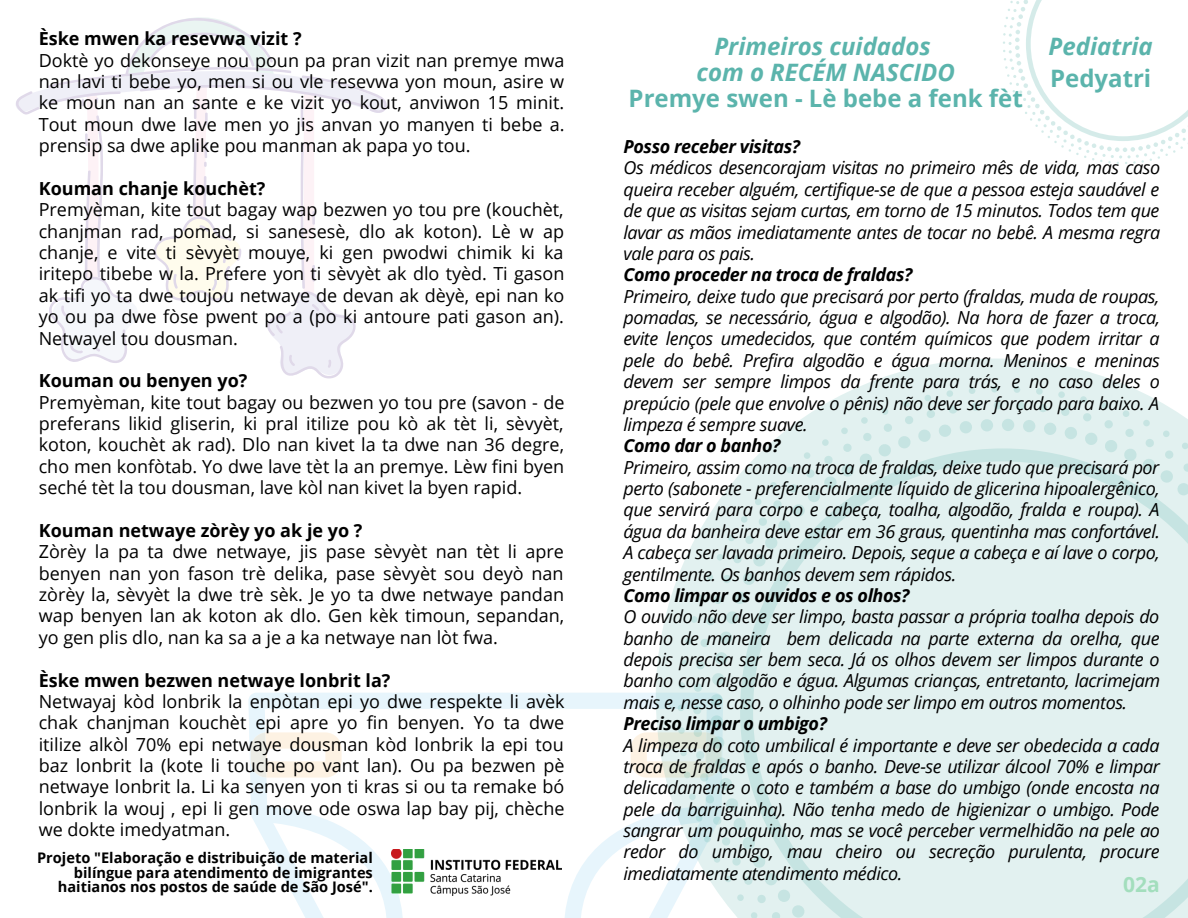
<style>
.page{position:relative;width:1188px;height:918px;background:#fff}
.page>*{position:absolute;margin:0;border:0;box-sizing:border-box;transform-origin:0 0}
.t1{font:italic 700 24px/25.8px "Open Sans";color:#5bb4ac;text-align:center}
.t2{font:700 24px "Open Sans";color:#5bb4ac}
.t3{font:700 21px "Open Sans";color:#a3debd}
.t4{font:italic 18px/21.3px "Open Sans";letter-spacing:-.025em;color:#000;text-align:justify}
.t5{font:18px/21.3px "Open Sans";color:#000;text-align:justify}
.t6{font:700 18px "Open Sans";color:#000}
.t7{font:italic 700 18px "Open Sans";letter-spacing:-.025em;color:#000}
.t8{font:700 14.55px/14.2px "Open Sans";color:#000;text-align:right}
</style>
<div class="page">
<svg style="left:248px;top:693px;width:408px;height:105px"></svg>
<svg style="left:251px;top:798px;width:174px;height:120px"></svg>
<svg style="left:561px;top:814px;width:95px;height:104px"></svg>
<svg style="left:251px;top:732px;width:91px;height:46px"></svg>
<svg style="left:631px;top:732px;width:25px;height:46px"></svg>
<img style="left:392px;top:850px;width:169px;height:46px">
<svg style="left:1003px;top:0;width:185px;height:164px"></svg>
<svg style="left:656px;top:359px;width:471px;height:559px"></svg>
<svg style="left:678px;top:386px;width:510px;height:532px;background:#e1f0ef"></svg>
<svg style="left:16px;top:17px;width:371px;height:362px"></svg>
<p class="t6" style="left:39px;top:26px;width:264px">Èske mwen ka resevwa vizit ?</p>
<p class="t5" style="left:39px;top:49px;width:527px">Doktè yo dekonseye nou poun pa pran vizit nan premye mwa nan lavi ti bebe yo, men si ou vle resevwa yon moun, asire w ke moun nan an sante e ke vizit yo kout, anviwon 15 minit.<br>Tout moun dwe lave men yo jis anvan yo manyen ti bebe a. prensip sa dwe aplike pou manman ak papa yo tou.</p>
<p class="t6" style="left:39px;top:176px;width:228px">Kouman chanje kouchèt?</p>
<p class="t5" style="left:39px;top:199px;width:527px">Premyèman, kite tout bagay wap bezwen yo tou pre (kouchèt, chanjman rad, pomad, si sanesesè, dlo ak koton). Lè w ap chanje, e vite ti sèvyèt mouye, ki gen pwodwi chimik ki ka iritepo tibebe w la. Prefere yon ti sèvyèt ak dlo tyèd. Ti gason ak tifi yo ta dwe toujou netwaye de devan ak dèyè, epi nan ko yo ou pa dwe fòse pwent po a (po ki antoure pati gason an).<br>Netwayel tou dousman.</p>
<p class="t6" style="left:39px;top:368px;width:210px">Kouman ou benyen yo?</p>
<p class="t5" style="left:39px;top:391px;width:527px">Premyèman, kite tout bagay ou bezwen yo tou pre (savon - de preferans likid gliserin, ki pral itilize pou kò ak tèt li, sèvyèt, koton, kouchèt ak rad). Dlo nan kivet la ta dwe nan 36 degre, cho men konfòtab. Yo dwe lave tèt la an premye. Lèw fini byen seché tèt la tou dousman, lave kòl nan kivet la byen rapid.</p>
<p class="t6" style="left:39px;top:518px;width:325px">Kouman netwaye zòrèy yo ak je yo ?</p>
<p class="t5" style="left:39px;top:541px;width:527px">Zòrèy la pa ta dwe netwaye, jis pase sèvyèt nan tèt li apre benyen nan yon fason trè delika, pase sèvyèt sou deyò nan zòrèy la, sèvyèt la dwe trè sèk. Je yo ta dwe netwaye pandan wap benyen lan ak koton ak dlo. Gen kèk timoun, sepandan, yo gen plis dlo, nan ka sa a je a ka netwaye nan lòt fwa.</p>
<p class="t6" style="left:39px;top:667px;width:353px">Èske mwen bezwen netwaye lonbrit la?</p>
<p class="t5" style="left:39px;top:690px;width:527px">Netwayaj kòd lonbrik la enpòtan epi yo dwe respekte li avèk chak chanjman kouchèt epi apre yo fin benyen. Yo ta dwe itilize alkòl 70% epi netwaye dousman kòd lonbrik la epi tou baz lonbrit la (kote li touche po vant lan). Ou pa bezwen pè netwaye lonbrit la. Li ka senyen yon ti kras si ou ta remake bó lonbrik la wouj , epi li gen move ode oswa lap bay pij, chèche we dokte imedyatman.</p>
<p class="t8" style="left:37px;top:851px;width:337px">Projeto "Elaboração e distribuição de material bilíngue para atendimento de imigrantes haitianos nos postos de saúde de São José".</p>
<h1 class="t1" style="left:696px;top:33px;width:260px">Primeiros cuidados com o RECÉM NASCIDO</h1>
<h1 class="t2" style="left:629px;top:81px;width:396px">Premye swen - Lè bebe a fenk fèt</h1>
<h1 class="t1" style="left:1049px;top:32px;width:106px">Pediatria</h1>
<h1 class="t2" style="left:1050px;top:62px;width:103px">Pedyatri</h1>
<p class="t7" style="left:623px;top:134px;width:178px">Posso receber visitas?</p>
<p class="t4" style="left:623px;top:157px;width:538px">Os médicos desencorajam visitas no primeiro mês de vida, mas caso queira receber alguém, certifique-se de que a pessoa esteja saudável e de que as visitas sejam curtas, em torno de 15 minutos. Todos tem que lavar as mãos imediatamente antes de tocar no bebê. A mesma regra vale para os pais.</p>
<p class="t7" style="left:623px;top:262px;width:290px">Como proceder na troca de fraldas?</p>
<p class="t4" style="left:623px;top:285px;width:538px">Primeiro, deixe tudo que precisará por perto (fraldas, muda de roupas, pomadas, se necessário, água e algodão). Na hora de fazer a troca, evite lenços umedecidos, que contém químicos que podem irritar a pele do bebê. Prefira algodão e água morna. Meninos e meninas devem ser sempre limpos da frente para trás, e no caso deles o prepúcio (pele que envolve o pênis) não deve ser forçado para baixo. A limpeza é sempre suave.</p>
<p class="t7" style="left:623px;top:433px;width:158px">Como dar o banho?</p>
<p class="t4" style="left:623px;top:456px;width:538px">Primeiro, assim como na troca de fraldas, deixe tudo que precisará por perto (sabonete - preferencialmente líquido de glicerina hipoalergênico, que servirá para corpo e cabeça, toalha, algodão, fralda e roupa). A água da banheira deve estar em 36 graus, quentinha mas confortável.<br>A cabeça ser lavada primeiro. Depois, seque a cabeça e aí lave o corpo, gentilmente. Os banhos devem sem rápidos.</p>
<p class="t7" style="left:623px;top:583px;width:287px">Como limpar os ouvidos e os olhos?</p>
<p class="t4" style="left:623px;top:606px;width:538px">O ouvido não deve ser limpo, basta passar a própria toalha depois do banho de maneira bem delicada na parte externa da orelha, que depois precisa ser bem seca. Já os olhos devem ser limpos durante o banho com algodão e água. Algumas crianças, entretanto, lacrimejam mais e, nesse caso, o olhinho pode ser limpo em outros momentos.</p>
<p class="t7" style="left:623px;top:711px;width:205px">Preciso limpar o umbigo?</p>
<p class="t4" style="left:623px;top:734px;width:538px">A limpeza do coto umbilical é importante e deve ser obedecida a cada troca de fraldas e após o banho. Deve-se utilizar álcool 70% e limpar delicadamente o coto e também a base do umbigo (onde encosta na pele da barriguinha). Não tenha medo de higienizar o umbigo. Pode sangrar um pouquinho, mas se você perceber vermelhidão na pele ao redor do umbigo, mau cheiro ou secreção purulenta, procure imediatamente atendimento médico.</p>
<p class="t3" style="left:1123px;top:869px;width:38px">02a</p>
</div>
